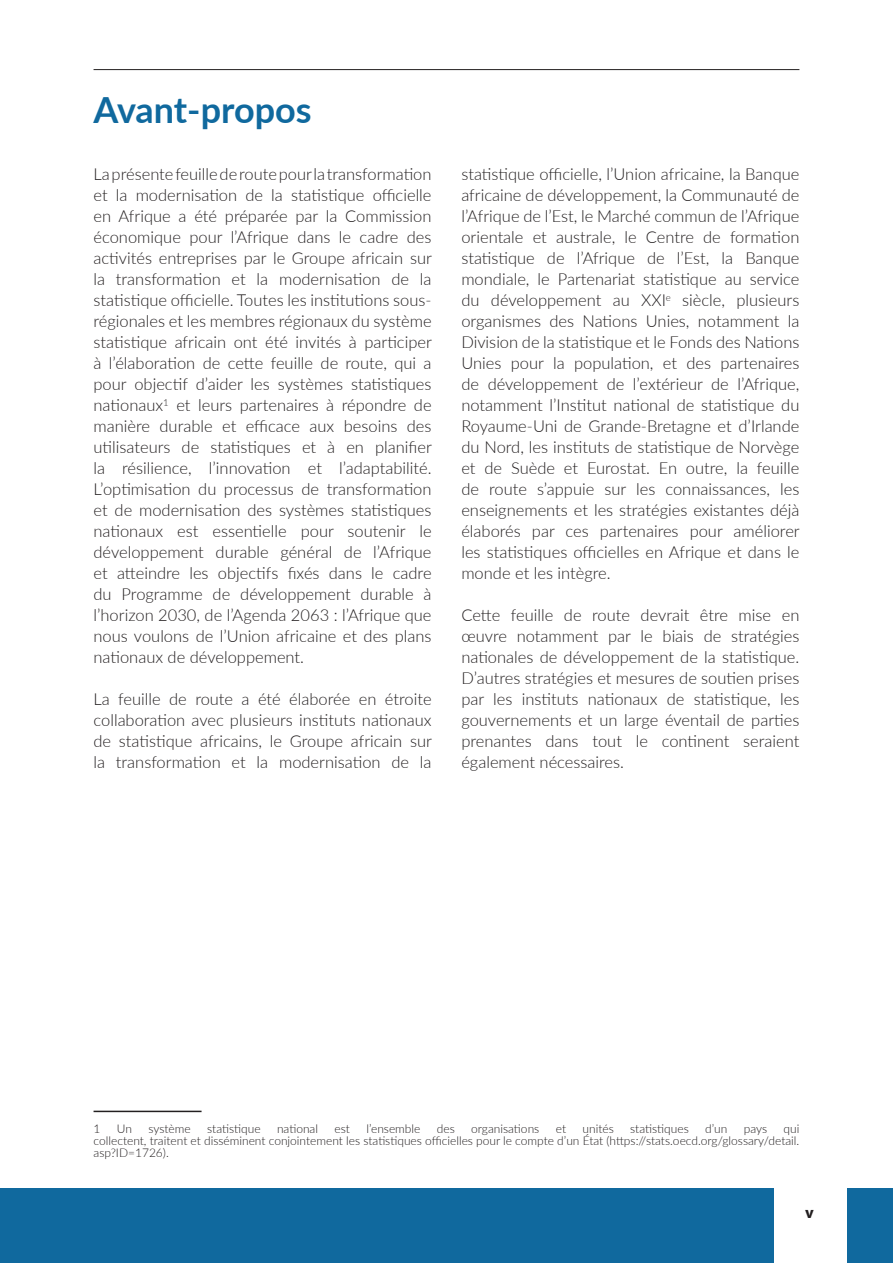
<style>
.page{position:relative;width:893px;height:1263px;background:#fff}
.page>*{position:absolute;margin:0;border:0;box-sizing:border-box;transform-origin:0 0}
.t1{font:700 36px "Lato";color:#10699e}
.t2{font:300 16.5px/21px "Lato";color:#231f20;text-align:justify}
.t3{font:700 16.5px "Myriad Pro";color:#231f20}
.t4{font:300 12px/12px "Lato";color:#231f20;text-align:justify}
</style>
<div class="page">
<hr style="left:94px;top:69px;width:705px;height:1px;background:#231f20">
<div style="left:0;top:1188px;width:893px;height:75px;background:#10699e"></div>
<div style="left:775px;top:1169px;width:72px;height:94px;background:#fff"></div>
<hr style="left:94px;top:1111px;width:108px;height:1px;background:#231f20">
<h1 class="t1" style="left:94px;top:83px;width:220px">Avant-propos</h1>
<p class="t2" style="left:94px;top:163px;width:340px">La présente feuille de route pour la transformation et la modernisation de la statistique officielle en Afrique a été préparée par la Commission économique pour l’Afrique dans le cadre des activités entreprises par le Groupe africain sur la transformation et la modernisation de la statistique officielle. Toutes les institutions sous&shy;régionales et les membres régionaux du système statistique africain ont été invités à participer à l’élaboration de cette feuille de route, qui a pour objectif d’aider les systèmes statistiques nationaux<sup>1</sup> et leurs partenaires à répondre de manière durable et efficace aux besoins des utilisateurs de statistiques et à en planifier la résilience, l’innovation et l’adaptabilité.<br>L’optimisation du processus de transformation et de modernisation des systèmes statistiques nationaux est essentielle pour soutenir le développement durable général de l’Afrique et atteindre les objectifs fixés dans le cadre du Programme de développement durable à l’horizon 2030, de l’Agenda 2063 : l’Afrique que nous voulons de l’Union africaine et des plans nationaux de développement.</p>
<p class="t2" style="left:94px;top:688px;width:340px">La feuille de route a été élaborée en étroite collaboration avec plusieurs instituts nationaux de statistique africains, le Groupe africain sur la transformation et la modernisation de la</p>
<p class="t2" style="left:461px;top:163px;width:340px">statistique officielle, l’Union africaine, la Banque africaine de développement, la Communauté de l’Afrique de l’Est, le Marché commun de l’Afrique orientale et australe, le Centre de formation statistique de l’Afrique de l’Est, la Banque mondiale, le Partenariat statistique au service du développement au XXI<sup>e</sup> siècle, plusieurs organismes des Nations Unies, notamment la Division de la statistique et le Fonds des Nations Unies pour la population, et des partenaires de développement de l’extérieur de l’Afrique, notamment l’Institut national de statistique du Royaume-Uni de Grande-Bretagne et d’Irlande du Nord, les instituts de statistique de Norvège et de Suède et Eurostat. En outre, la feuille de route s’appuie sur les connaissances, les enseignements et les stratégies existantes déjà élaborés par ces partenaires pour améliorer les statistiques officielles en Afrique et dans le monde et les intègre.</p>
<p class="t2" style="left:461px;top:604px;width:340px">Cette feuille de route devrait être mise en œuvre notamment par le biais de stratégies nationales de développement de la statistique.<br>D’autres stratégies et mesures de soutien prises par les instituts nationaux de statistique, les gouvernements et un large éventail de parties prenantes dans tout le continent seraient également nécessaires.</p>
<p class="t4" style="left:94px;top:1122px;width:8px">1</p>
<p class="t4" style="left:117px;top:1122px;width:17px">Un</p>
<p class="t4" style="left:148px;top:1122px;width:44px">système</p>
<p class="t4" style="left:207px;top:1122px;width:55px">statistique</p>
<p class="t4" style="left:277px;top:1122px;width:43px">national</p>
<p class="t4" style="left:334px;top:1122px;width:17px">est</p>
<p class="t4" style="left:366px;top:1122px;width:56px">l’ensemble</p>
<p class="t4" style="left:437px;top:1122px;width:19px">des</p>
<p class="t4" style="left:471px;top:1122px;width:70px">organisations</p>
<p class="t4" style="left:556px;top:1122px;width:12px">et</p>
<p class="t4" style="left:582px;top:1122px;width:33px">unités</p>
<p class="t4" style="left:630px;top:1122px;width:60px">statistiques</p>
<p class="t4" style="left:705px;top:1122px;width:24px">d’un</p>
<p class="t4" style="left:744px;top:1122px;width:25px">pays</p>
<p class="t4" style="left:94px;top:1122px;width:707px;text-indent:690px">qui collectent, traitent et disséminent conjointement les statistiques officielles pour le compte d’un État (https://stats.oecd.org/glossary/detail. asp?ID=1726).</p>
<p class="t3" style="left:805px;top:1202px;width:10px">v</p>
</div>
